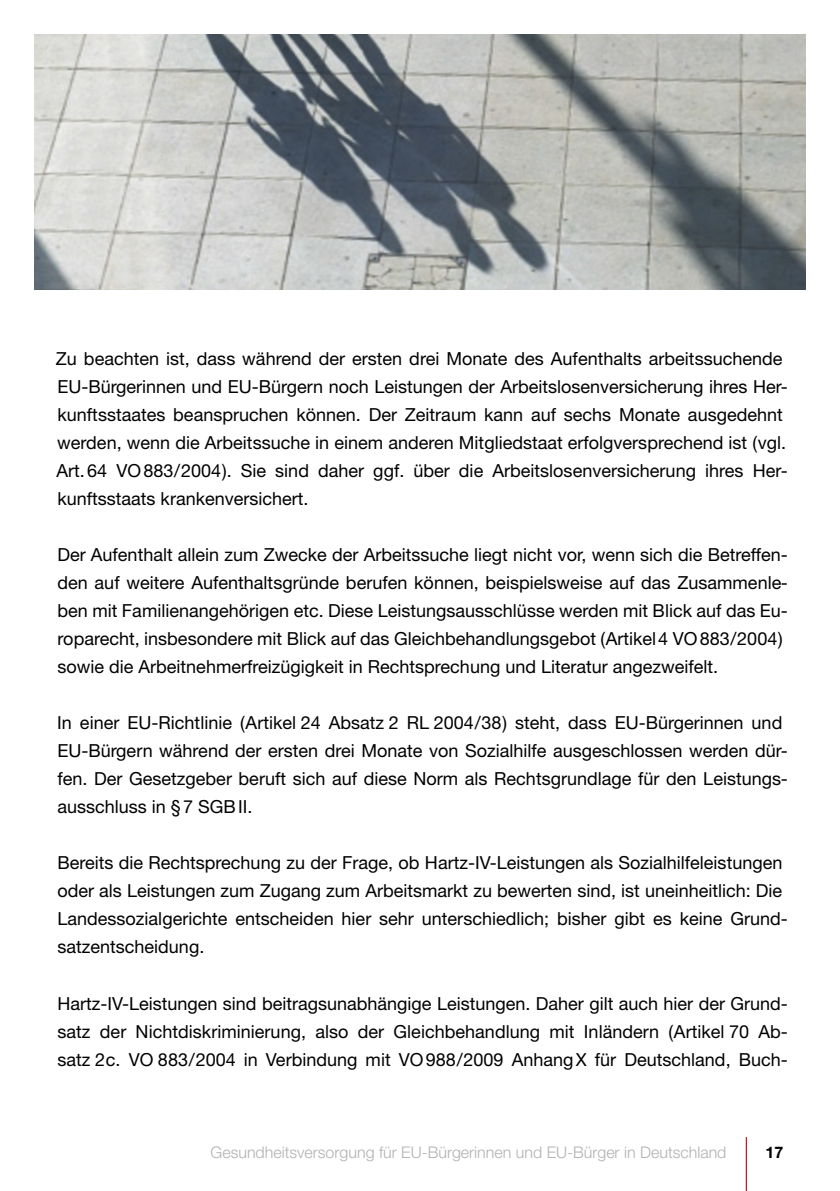
<style>
.page{position:relative;width:840px;height:1191px;background:#fff}
.page>*{position:absolute;margin:0;border:0;box-sizing:border-box;transform-origin:0 0}
._02_Copy{font:18px/28px "Helvetica Neue";color:#000}
.t1{font:300 16px "Helvetica Neue CE";color:#b0b1b1}
.t2{font:700 16px "Helvetica Neue";color:#000}
</style>
<div class="page">
<hr style="left:745px;top:1137px;width:1px;height:54px;background:#c20016">
<img style="left:34px;top:34px;width:771px;height:255px">
<p class="_02_Copy" style="left:56px;top:344px;width:733px">Zu beachten ist, dass während der ersten drei Monate des Aufenthalts arbeitssuchende EU-Bürgerinnen und EU-Bürgern noch Leistungen der Arbeitslosenversicherung ihres Her&shy;kunftsstaates beanspruchen können. Der Zeitraum kann auf sechs Monate ausgedehnt werden, wenn die Arbeitssuche in einem anderen Mitgliedstaat erfolgversprechend ist (vgl.<br>Art.64 VO883/2004). Sie sind daher ggf. über die Arbeitslosenversicherung ihres Her&shy;kunftsstaats krankenversichert.</p>
<p class="_02_Copy" style="left:57px;top:540px;width:731px">Der Aufenthalt allein zum Zwecke der Arbeitssuche liegt nicht vor, wenn sich die Betreffen&shy;den auf weitere Aufenthaltsgründe berufen können, beispielsweise auf das Zusammenle&shy;ben mit Familienangehörigen etc. Diese Leistungsausschlüsse werden mit Blick auf das Eu&shy;roparecht, insbesondere mit Blick auf das Gleichbehandlungsgebot (Artikel4 VO883/2004) sowie die Arbeitnehmerfreizügigkeit in Rechtsprechung und Literatur angezweifelt.</p>
<p class="_02_Copy" style="left:57px;top:708px;width:731px">In einer EU-Richtlinie (Artikel 24 Absatz 2 RL 2004/38) steht, dass EU-Bürgerinnen und EU-Bürgern während der ersten drei Monate von Sozialhilfe ausgeschlossen werden dür&shy;fen. Der Gesetzgeber beruft sich auf diese Norm als Rechtsgrundlage für den Leistungs&shy;ausschluss in §7 SGBII.</p>
<p class="_02_Copy" style="left:57px;top:848px;width:731px">Bereits die Rechtsprechung zu der Frage, ob Hartz-IV-Leistungen als Sozialhilfeleistungen oder als Leistungen zum Zugang zum Arbeitsmarkt zu bewerten sind, ist uneinheitlich: Die Landessozialgerichte entscheiden hier sehr unterschiedlich; bisher gibt es keine Grund&shy;satzentscheidung.</p>
<p class="_02_Copy" style="left:57px;top:988px;width:731px;text-align:justify">Hartz-IV-Leistungen sind beitragsunabhängige Leistungen. Daher gilt auch hier der Grund&shy;satz der Nichtdiskriminierung, also der Gleichbehandlung mit Inländern (Artikel 70 Ab&shy;satz 2c. VO 883/2004 in Verbindung mit VO988/2009 AnhangX für Deutschland, Buch-</p>
<p class="t1" style="left:210px;top:1142px;width:517px">Gesundheitsversorgung für EU-Bürgerinnen und EU-Bürger in Deutschland</p>
<p class="t2" style="left:765px;top:1141px;width:19px">17</p>
</div>
